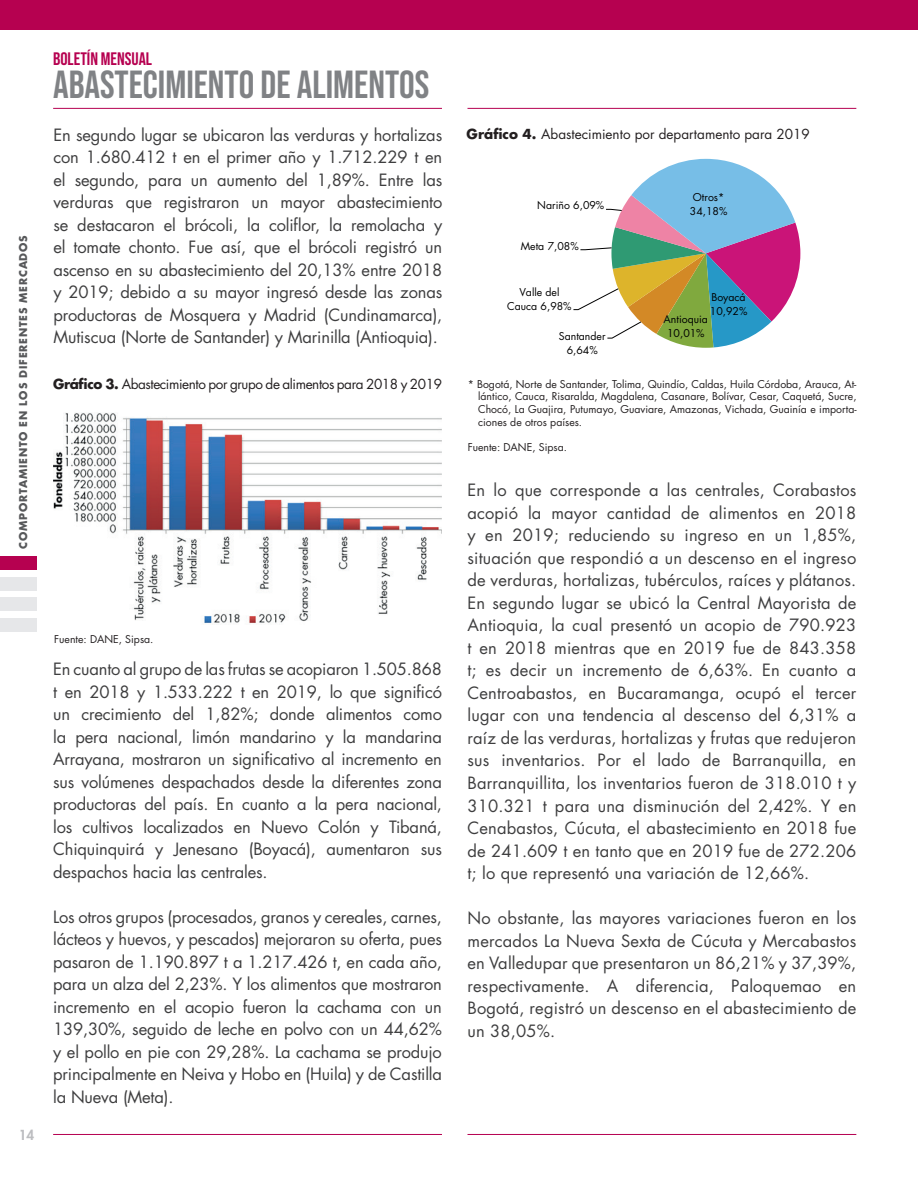
<style>
.page{position:relative;width:918px;height:1188px;background:#fff}
.page>*{position:absolute;margin:0;border:0;box-sizing:border-box;transform-origin:0 0}
.t1{font:39px "Bebas Neue";color:#808285}
.t2{font:18px "Bebas Neue";color:#b60150}
.t3{font:16.5px/22.5px "Futura Std";letter-spacing:-.01em;color:#3e3e3f;text-align:justify}
.t4{font:13.5px "Futura Std";letter-spacing:-.03em;color:#231f20}
.t5{font:13.5px "Futura Std";color:#231f20}
.t6{font:800 13.5px "Futura Std";color:#bcbdc0}
.t7{font:10.5px/12.6px "Futura Std";color:#231f20;text-align:justify}
.t8{font:10.5px/13.6px "Futura Std";color:#000001}
.t9{font:700 10.5px "Futura Std";letter-spacing:.075em;color:#57585a}
.s1{font-weight:700}
</style>
<div class="page">
<hr style="left:53px;top:1134px;width:389px;height:1px;background:#b60150">
<hr style="left:468px;top:1134px;width:388px;height:1px;background:#b60150">
<hr style="left:53px;top:108px;width:389px;height:1px;background:#b60150">
<hr style="left:468px;top:108px;width:388px;height:1px;background:#b60150">
<div style="left:0;top:0;width:918px;height:30px;background:#b60150"></div>
<div style="left:0;top:556px;width:37px;height:14px;background:#b60150"></div>
<div style="left:0;top:577px;width:37px;height:14px;background:#e6e7e9"></div>
<div style="left:0;top:597px;width:37px;height:14px;background:#e6e7e9"></div>
<div style="left:0;top:618px;width:37px;height:14px;background:#e6e7e9"></div>
<img style="left:53px;top:413px;width:389px;height:211px">
<svg style="left:573px;top:159px;width:227px;height:189px"></svg>
<p class="t9" style="left:16px;top:549px;width:315px;rotate:-90deg">COMPORTAMIENTO EN LOS DIFERENTES MERCADOS</p>
<p class="t2" style="left:53px;top:49px;width:100px">BOLETÍN MENSUAL</p>
<h1 class="t1" style="left:53px;top:63px;width:378px">ABASTECIMIENTO DE ALIMENTOS</h1>
<p class="t3" style="left:53px;top:124px;width:390px">En segundo lugar se ubicaron las verduras y hortalizas con 1.680.412 t en el primer año y 1.712.229 t en el segundo, para un aumento del 1,89%. Entre las verduras que registraron un mayor abastecimiento se destacaron el brócoli, la coliflor, la remolacha y el tomate chonto. Fue así, que el brócoli registró un ascenso en su abastecimiento del 20,13% entre 2018 y 2019; debido a su mayor ingresó desde las zonas productoras de Mosquera y Madrid (Cundinamarca), Mutiscua (Norte de Santander) y Marinilla (Antioquia).</p>
<p class="t4" style="left:53px;top:376px;width:390px"><span class="s1">Gráfico 3.</span> Abastecimiento por grupo de alimentos para 2018 y 2019</p>
<p class="t6" style="left:19px;top:1127px;width:17px">14</p>
<p class="t7" style="left:54px;top:633px;width:101px">Fuente: DANE, Sipsa.</p>
<p class="t3" style="left:53px;top:658px;width:390px">En cuanto al grupo de las frutas se acopiaron 1.505.868 t en 2018 y 1.533.222 t en 2019, lo que significó un crecimiento del 1,82%; donde alimentos como la pera nacional, limón mandarino y la mandarina Arrayana, mostraron un significativo al incremento en sus volúmenes despachados desde la diferentes zona productoras del país. En cuanto a la pera nacional, los cultivos localizados en Nuevo Colón y Tibaná, Chiquinquirá y Jenesano (Boyacá), aumentaron sus despachos hacia las centrales.</p>
<p class="t3" style="left:53px;top:906px;width:390px">Los otros grupos (procesados, granos y cereales, carnes, lácteos y huevos, y pescados) mejoraron su oferta, pues pasaron de 1.190.897 t a 1.217.426 t, en cada año, para un alza del 2,23%. Y los alimentos que mostraron incremento en el acopio fueron la cachama con un 139,30%, seguido de leche en polvo con un 44,62% y el pollo en pie con 29,28%. La cachama se produjo principalmente en Neiva y Hobo en (Huila) y de Castilla la Nueva (Meta).</p>
<p class="t5" style="left:467px;top:125px;width:345px"><span class="s1">Gráfico 4.</span> Abastecimiento por departamento para 2019</p>
<p class="t8" style="left:537px;top:199px;width:69px">Nariño 6,09%</p>
<p class="t8" style="left:690px;top:191px;width:39px">Otros*<br>34,18%</p>
<p class="t8" style="left:521px;top:239px;width:59px">Meta 7,08%</p>
<p class="t8" style="left:507px;top:285px;width:66px;text-align:center">Valle del<br>Cauca 6,98%</p>
<p class="t8" style="left:710px;top:290px;width:39px">Boyacá<br>10,92%</p>
<p class="t8" style="left:664px;top:313px;width:46px">Antioquia</p>
<p class="t8" style="left:559px;top:330px;width:48px">Santander</p>
<p class="t8" style="left:667px;top:326px;width:39px">10,01%</p>
<p class="t8" style="left:567px;top:343px;width:33px">6,64%</p>
<p class="t7" style="left:478px;top:378px;width:380px;text-indent:-10px">* Bogotá, Norte de Santander, Tolima, Quindío, Caldas, Huila Córdoba, Arauca, At&shy;lántico, Cauca, Risaralda, Magdalena, Casanare, Bolívar, Cesar, Caquetá, Sucre, Chocó, La Guajira, Putumayo, Guaviare, Amazonas, Vichada, Guainía e importa&shy;ciones de otros países.</p>
<p class="t7" style="left:468px;top:441px;width:101px">Fuente: DANE, Sipsa.</p>
<p class="t3" style="left:468px;top:479px;width:390px">En lo que corresponde a las centrales, Corabastos acopió la mayor cantidad de alimentos en 2018 y en 2019; reduciendo su ingreso en un 1,85%, situación que respondió a un descenso en el ingreso de verduras, hortalizas, tubérculos, raíces y plátanos.<br>En segundo lugar se ubicó la Central Mayorista de Antioquia, la cual presentó un acopio de 790.923 t en 2018 mientras que en 2019 fue de 843.358 t; es decir un incremento de 6,63%. En cuanto a Centroabastos, en Bucaramanga, ocupó el tercer lugar con una tendencia al descenso del 6,31% a raíz de las verduras, hortalizas y frutas que redujeron sus inventarios. Por el lado de Barranquilla, en Barranquillita, los inventarios fueron de 318.010 t y 310.321 t para una disminución del 2,42%. Y en Cenabastos, Cúcuta, el abastecimiento en 2018 fue de 241.609 t en tanto que en 2019 fue de 272.206 t; lo que representó una variación de 12,66%.</p>
<p class="t3" style="left:468px;top:907px;width:390px">No obstante, las mayores variaciones fueron en los mercados La Nueva Sexta de Cúcuta y Mercabastos en Valledupar que presentaron un 86,21% y 37,39%, respectivamente. A diferencia, Paloquemao en Bogotá, registró un descenso en el abastecimiento de un 38,05%.</p>
</div>
